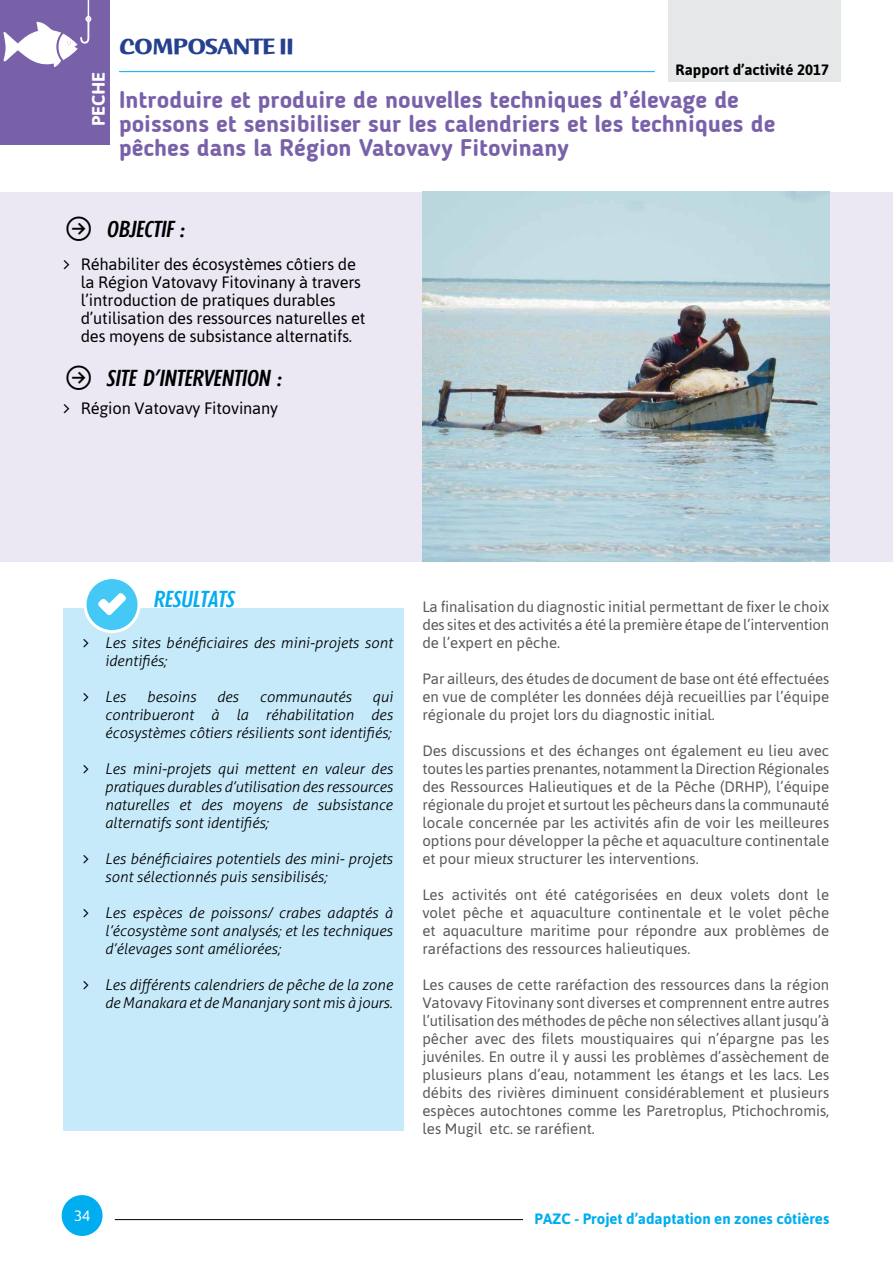
<style>
.page{position:relative;width:893px;height:1263px;background:#fff}
.page>*{position:absolute;margin:0;border:0;box-sizing:border-box;transform-origin:0 0}
.t1{font:700 24px/24px "Blogger Sans";color:#7961aa}
.t2{font:24px "Humana Sans ITCTT Bold";letter-spacing:-.04em;color:#25408f}
.t3{font:italic 500 condensed 22.5px "Limerick";color:#000}
.t4{font:italic 500 condensed 22.5px "Limerick";color:#00aeef}
.t5{font:700 18px "Asap";color:#fff}
.t6{font:16.5px/18px "Asap";letter-spacing:-.01em;color:#000}
.t7{font:15px/18px "Asap";color:#58595b;text-align:justify}
.t8{font:italic 300 15px/18px "Aller";color:#000}
.t9{font:700 15px "Asap";color:#00aeef}
.t10{font:700 15px "Asap";color:#000}
.t11{font:15px "Asap";color:#fff}
</style>
<div class="page">
<div style="left:668px;top:0;width:172px;height:81px;background:#e6e7e8"></div>
<div style="left:64px;top:609px;width:340px;height:522px;background:#c7eafb"></div>
<div style="left:85px;top:578px;width:54px;height:54px;background:#44c8f5;border-radius:50%"></div>
<div style="left:84px;top:576px;width:57px;height:57px;border:3px solid #fff;border-radius:50%"></div>
<svg style="left:98px;top:593px;width:28px;height:22px"></svg>
<div style="left:0;top:192px;width:893px;height:369px;background:#ebe8f4"></div>
<img style="left:422px;top:192px;width:407px;height:369px">
<hr style="left:119px;top:71px;width:536px;height:1px;background:#00aeef">
<hr style="left:115px;top:1219px;width:408px;height:1px;background:#000">
<div style="left:62px;top:1195px;width:41px;height:41px;background:#00aeef;border-radius:50%"></div>
<div style="left:0;top:0;width:110px;height:144px;background:#7961aa"></div>
<svg style="left:3px;top:0;width:89px;height:67px"></svg>
<p class="t5" style="left:87px;top:126px;width:56px;rotate:-90deg">PECHE</p>
<h1 class="t2" style="left:119px;top:34px;width:177px">COMPOSANTE II</h1>
<p class="t10" style="left:675px;top:60px;width:155px">Rapport d’activité 2017</p>
<h1 class="t1" style="left:119px;top:88px;width:658px">Introduire et produire de nouvelles techniques d’élevage de poissons et sensibiliser sur les calendriers et les techniques de pêches dans la Région Vatovavy Fitovinany</h1>
<h2 class="t3" style="left:106px;top:216px;width:79px">OBJECTIF :</h2>
<p class="t6" style="left:81px;top:255px;width:286px">Réhabiliter des écosystèmes côtiers de la Région Vatovavy Fitovinany à travers l’introduction de pratiques durables d’utilisation des ressources naturelles et des moyens de subsistance alternatifs.</p>
<h2 class="t3" style="left:106px;top:365px;width:176px">SITE D’INTERVENTION :</h2>
<p class="t6" style="left:81px;top:399px;width:199px">Région Vatovavy Fitovinany</p>
<h2 class="t4" style="left:153px;top:586px;width:38px">RESULTAT</h2>
<h2 class="t4" style="left:225px;top:586px;width:10px">S</h2>
<p class="t8" style="left:105px;top:634px;width:289px">Les sites bénéficiaires des mini-projets sont identifiés;</p>
<p class="t8" style="left:105px;top:688px;width:23px">Les</p>
<p class="t8" style="left:147px;top:688px;width:51px">besoins</p>
<p class="t8" style="left:217px;top:688px;width:23px">des</p>
<p class="t8" style="left:259px;top:688px;width:93px">communautés</p>
<p class="t8" style="left:105px;top:688px;width:289px;text-align:justify;text-indent:267px">qui contribueront à la réhabilitation des écosystèmes côtiers résilients sont identifiés;</p>
<p class="t8" style="left:105px;top:760px;width:289px;text-align:justify">Les mini-projets qui mettent en valeur des pratiques durables d’utilisation des ressources naturelles et des moyens de subsistance alternatifs sont identifiés;</p>
<p class="t8" style="left:105px;top:850px;width:289px">Les bénéficiaires potentiels des mini- projets sont sélectionnés puis sensibilisés;</p>
<p class="t8" style="left:105px;top:904px;width:289px;text-align:justify">Les espèces de poissons/ crabes adaptés à l’écosystème sont analysés; et les techniques d’élevages sont améliorées;</p>
<p class="t8" style="left:105px;top:976px;width:289px">Les différents calendriers de pêche de la zone de Manakara et de Mananjary sont mis à jours.</p>
<p class="t7" style="left:422px;top:597px;width:408px">La finalisation du diagnostic initial permettant de fixer le choix des sites et des activités a été la première étape de l’intervention de l’expert en pêche.</p>
<p class="t7" style="left:422px;top:669px;width:408px">Par ailleurs, des études de document de base ont été effectuées en vue de compléter les données déjà recueillies par l’équipe régionale du projet lors du diagnostic initial.</p>
<p class="t7" style="left:422px;top:741px;width:408px">Des discussions et des échanges ont également eu lieu avec toutes les parties prenantes, notamment la Direction Régionales des Ressources Halieutiques et de la Pêche (DRHP), l’équipe régionale du projet et surtout les pêcheurs dans la communauté locale concernée par les activités afin de voir les meilleures options pour développer la pêche et aquaculture continentale et pour mieux structurer les interventions.</p>
<p class="t7" style="left:422px;top:885px;width:408px">Les activités ont été catégorisées en deux volets dont le volet pêche et aquaculture continentale et le volet pêche et aquaculture maritime pour répondre aux problèmes de raréfactions des ressources halieutiques.</p>
<p class="t7" style="left:422px;top:975px;width:408px">Les causes de cette raréfaction des ressources dans la région Vatovavy Fitovinany sont diverses et comprennent entre autres l’utilisation des méthodes de pêche non sélectives allant jusqu’à pêcher avec des filets moustiquaires qui n’épargne pas les juvéniles. En outre il y aussi les problèmes d’assèchement de plusieurs plans d’eau, notamment les étangs et les lacs. Les débits des rivières diminuent considérablement et plusieurs espèces autochtones comme les Paretroplus, Ptichochromis, les Mugil etc. se raréfient.</p>
<p class="t11" style="left:74px;top:1205px;width:18px">34</p>
<p class="t9" style="left:534px;top:1209px;width:296px">PAZC - Projet d’adaptation en zones côtières</p>
</div>
